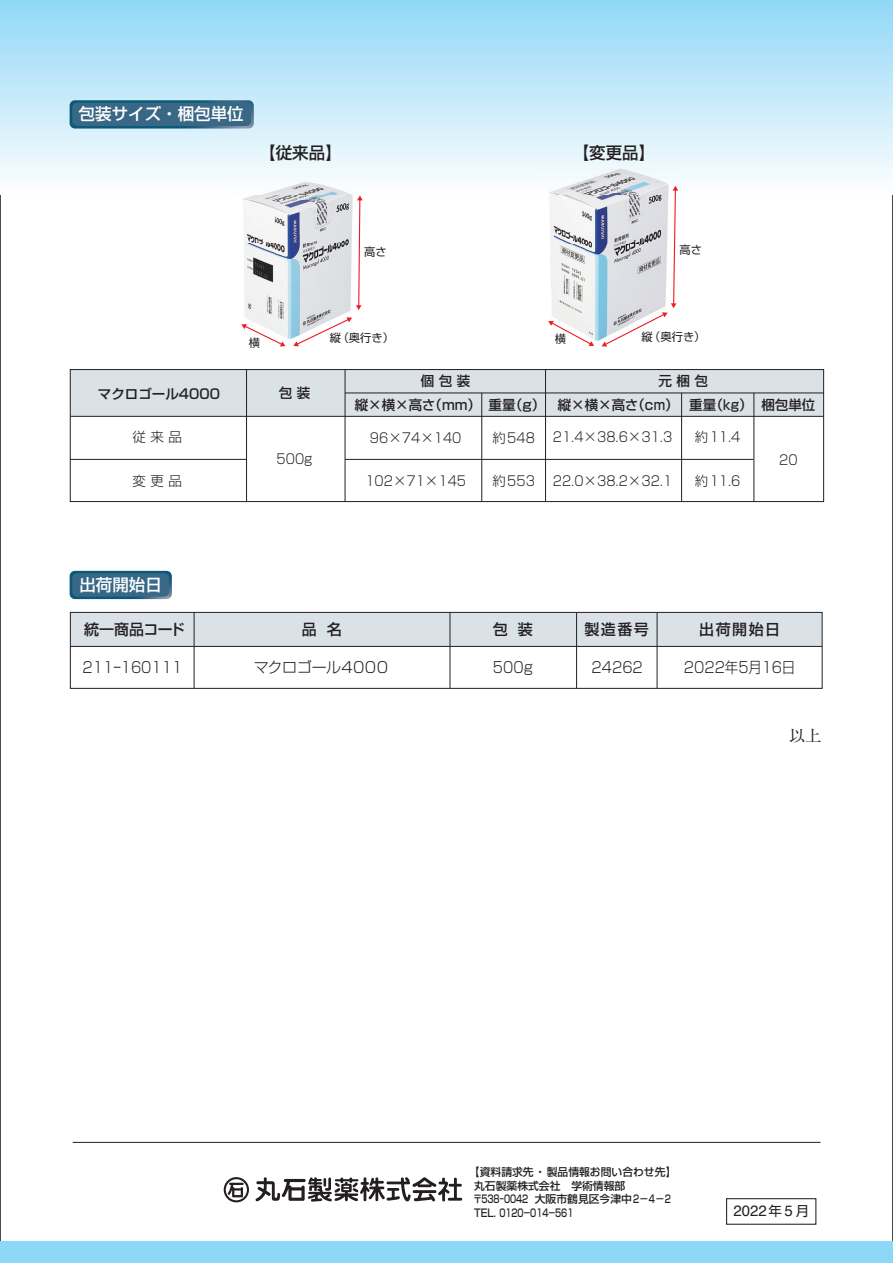
<style>
.page{position:relative;width:893px;height:1263px;background:#fff}
.page>*{position:absolute;margin:0;border:0;box-sizing:border-box;transform-origin:0 0}
.t1{font:500 16.5px "Shin Go Pro";color:#fff}
.t2{font:500 16.5px "Shin Go Pro";color:#231f20}
.t3{font:16.5px "Ryumin Pro";color:#231f20}
.t4{font:300 15px "Shin Go Pro";color:#231f20;scale:.9 1}
.t5{font:500 15px "Shin Go Pro";letter-spacing:.085em;color:#231f20}
.t6{font:300 15px "Shin Go Pro";color:#231f20}
.t7{font:15px "Helvetica";color:#231f20}
.t8{font:500 15px "Shin Go Pro";letter-spacing:-.02em;color:#231f20}
.t9{font:300 13.5px "Shin Go Pro";color:#231f20;scale:.9 1}
.t10{font:500 13.5px/23.9px "Shin Go Pro";color:#231f20}
.t11{font:300 13.5px "Shin Go Pro";color:#231f20}
.t12{font:11.25px "Shin Go Pro";color:#231f20}
.t13{font:500 10.8px/13.6px "Shin Go Pro";color:#231f20}
.s1{font-family:"Shin Go Pro";font-size:13.5px}
</style>
<div class="page">
<svg style="left:0;top:0;width:893px;height:195px;background:#c5e9fa"></svg>
<div style="left:0;top:1242px;width:893px;height:21px;background:#8dd7f7"></div>
<div style="left:726px;top:1198px;width:90px;height:27px;border:1px solid #231f20"></div>
<hr style="left:73px;top:1142px;width:747px;height:1px;background:#231f20">
<svg style="left:224px;top:1177px;width:25px;height:25px"></svg>
<svg style="left:256px;top:1177px;width:206px;height:24px"></svg>
<div style="left:70px;top:612px;width:752px;height:34px;background:#dae2e7"></div>
<div style="left:70px;top:612px;width:752px;height:77px;border:1px solid #231f20"></div>
<hr style="left:70px;top:646px;width:752px;height:1px;background:#231f20">
<hr style="left:576px;top:612px;width:1px;height:76px;background:#231f20">
<hr style="left:657px;top:612px;width:1px;height:76px;background:#231f20">
<hr style="left:194px;top:612px;width:1px;height:76px;background:#231f20">
<hr style="left:450px;top:612px;width:1px;height:76px;background:#231f20">
<div style="left:70px;top:370px;width:754px;height:46px;background:#dae2e7"></div>
<div style="left:70px;top:369px;width:754px;height:133px;border:1px solid #231f20"></div>
<hr style="left:345px;top:393px;width:478px;height:1px;background:#231f20">
<hr style="left:70px;top:416px;width:754px;height:1px;background:#231f20">
<hr style="left:70px;top:459px;width:176px;height:1px;background:#231f20">
<hr style="left:481px;top:393px;width:1px;height:109px;background:#231f20">
<hr style="left:545px;top:370px;width:1px;height:131px;background:#231f20">
<hr style="left:753px;top:393px;width:1px;height:109px;background:#231f20">
<hr style="left:345px;top:370px;width:1px;height:132px;background:#231f20">
<hr style="left:246px;top:370px;width:1px;height:132px;background:#231f20">
<hr style="left:681px;top:393px;width:1px;height:109px;background:#231f20">
<svg style="left:70px;top:571px;width:102px;height:28px"></svg>
<div style="left:72px;top:573px;width:97px;height:24px;background:#396886;border-radius:5px"></div>
<svg style="left:70px;top:100px;width:184px;height:29px"></svg>
<div style="left:72px;top:103px;width:179px;height:23px;background:#396886;border-radius:5px"></div>
<hr style="left:345px;top:459px;width:408px;height:1px;background:#231f20">
<img style="left:234px;top:176px;width:125px;height:163px">
<img style="left:542px;top:166px;width:131px;height:175px">
<svg style="left:356px;top:196px;width:7px;height:114px"></svg>
<svg style="left:241px;top:324px;width:44px;height:22px"></svg>
<svg style="left:548px;top:321px;width:46px;height:25px"></svg>
<svg style="left:293px;top:317px;width:59px;height:29px"></svg>
<svg style="left:602px;top:186px;width:76px;height:161px"></svg>
<h1 class="t1" style="left:79px;top:100px;width:166px">包装サイズ・梱包単位</h1>
<h1 class="t2" style="left:259px;top:139px;width:84px">【従来品】</h1>
<h1 class="t2" style="left:573px;top:139px;width:84px">【変更品】</h1>
<p class="t12" style="left:364px;top:243px;width:24px">高さ</p>
<p class="t12" style="left:679px;top:240px;width:24px">高さ</p>
<p class="t12" style="left:249px;top:333px;width:13px">横</p>
<p class="t12" style="left:330px;top:328px;width:66px">縦（奥行き）</p>
<p class="t12" style="left:555px;top:330px;width:13px">横</p>
<p class="t12" style="left:641px;top:327px;width:66px">縦（奥行き）</p>
<p class="t10" style="left:98px;top:381px;width:123px">マクロゴール4000</p>
<p class="t10" style="left:279px;top:379px;width:33px">包 装</p>
<p class="t11" style="left:133px;top:426px;width:51px">従 来 品</p>
<p class="t9" style="left:277px;top:448px;width:41px">500g</p>
<p class="t10" style="left:355px;top:368px;width:128px;text-indent:66px">個 包 装縦×横×高さ（mm）</p>
<p class="t10" style="left:489px;top:392px;width:58px">重量（g）</p>
<p class="t9" style="left:370px;top:427px;width:103px">96×74×140</p>
<p class="t11" style="left:492px;top:427px;width:44px">約548</p>
<p class="t10" style="left:558px;top:368px;width:197px;text-indent:101px">元 梱 包<br>縦×横×高さ（cm） 重量（kg）</p>
<p class="t9" style="left:553px;top:426px;width:134px">21.4×38.6×31.3</p>
<p class="t11" style="left:695px;top:426px;width:47px">約11.4</p>
<p class="t11" style="left:133px;top:469px;width:51px">変 更 品</p>
<p class="t9" style="left:365px;top:470px;width:113px">102×71×145</p>
<p class="t11" style="left:492px;top:470px;width:44px">約553</p>
<p class="t9" style="left:553px;top:469px;width:134px">22.0×38.2×32.1</p>
<p class="t11" style="left:695px;top:469px;width:47px">約11.6</p>
<p class="t10" style="left:761px;top:392px;width:55px">梱包単位</p>
<p class="t9" style="left:779px;top:449px;width:22px">20</p>
<h1 class="t1" style="left:79px;top:571px;width:84px">出荷開始日</h1>
<h2 class="t8" style="left:84px;top:617px;width:102px">統一商品コード</h2>
<h2 class="t5" style="left:302px;top:617px;width:41px">品 名</h2>
<h2 class="t5" style="left:493px;top:617px;width:41px">包 装</h2>
<h2 class="t4" style="left:83px;top:655px;width:112px">211ー160111</h2>
<h2 class="t6" style="left:254px;top:655px;width:136px">マクロゴール4000</h2>
<h2 class="t4" style="left:493px;top:655px;width:46px">500g</h2>
<h2 class="t4" style="left:592px;top:655px;width:58px">24262</h2>
<h2 class="t4" style="left:684px;top:655px;width:125px">2022年5月16日</h2>
<h2 class="t5" style="left:584px;top:617px;width:66px">製造番号</h2>
<h2 class="t5" style="left:699px;top:617px;width:82px">出荷開始日</h2>
<h1 class="t3" style="left:789px;top:722px;width:34px">以上</h1>
<p class="t13" style="left:473px;top:1164px;width:205px;text-indent:-4px">【資料請求先・製品情報お問い合わせ先】丸石製薬株式会社　学術情報部<br>〒５３８－００４２ 大阪市鶴見区今津中2－4－2<br>TEL. ０１２０－０１４－５６１</p>
<h2 class="t7" style="left:733px;top:1199px;width:77px">2022<span class="s1">年</span> 5 <span class="s1">月</span></h2>
</div>
